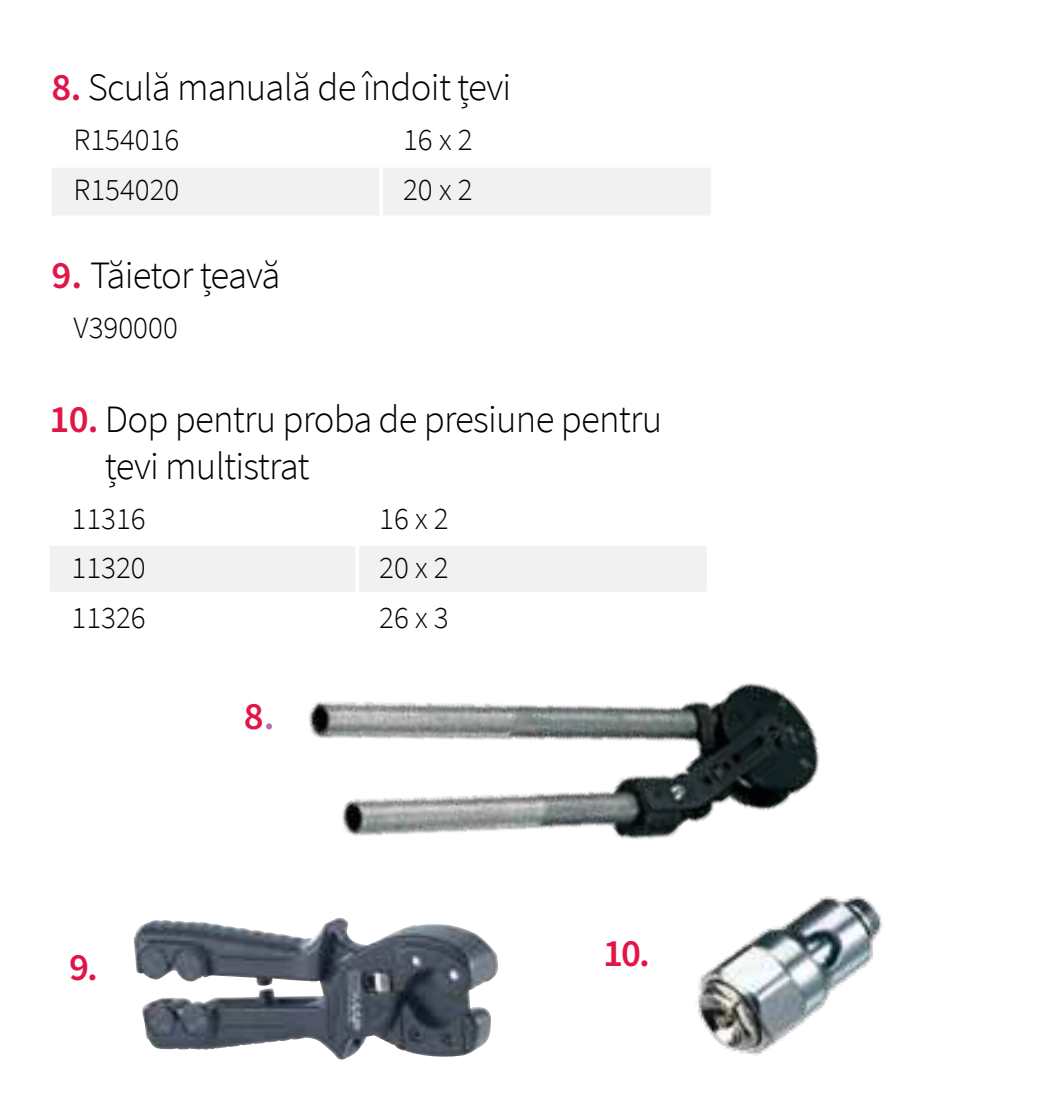
<style>
.page{position:relative;width:1052px;height:1112px;background:#fff}
.page>*{position:absolute;margin:0;border:0;box-sizing:border-box;transform-origin:0 0}
.t1{font:300 38.85px/46.6px "Source Sans Pro";letter-spacing:-.02em;color:#000}
.t2{font:600 38.85px "Source Sans Pro";color:#e11548}
.t3{font:300 31.15px "Source Sans Pro";color:#000}
.s1{font-weight:600;color:#e11548}
.s2{color:#b96fae}
</style>
<div class="page">
<div style="left:50px;top:546px;width:657px;height:45px;background:#f1f1f2"></div>
<hr style="left:355px;top:546px;width:4px;height:45px;background:#fff">
<div style="left:52px;top:168px;width:658px;height:47px;background:#f1f1f2"></div>
<hr style="left:379px;top:168px;width:4px;height:47px;background:#fff">
<img style="left:308px;top:683px;width:512px;height:157px">
<img style="left:133px;top:917px;width:263px;height:143px">
<img style="left:697px;top:896px;width:186px;height:160px">
<p class="t1" style="left:52px;top:64px;width:461px"><span class="s1">8.</span> Sculă manuală de îndoit țevi</p>
<p class="t3" style="left:74px;top:121px;width:107px">R154016</p>
<p class="t3" style="left:403px;top:121px;width:71px">16 x 2</p>
<p class="t3" style="left:74px;top:170px;width:107px">R154020</p>
<p class="t3" style="left:403px;top:170px;width:71px">20 x 2</p>
<p class="t1" style="left:52px;top:252px;width:230px"><span class="s1">9.</span> Tăietor țeavă</p>
<p class="t3" style="left:74px;top:308px;width:106px">V390000</p>
<p class="t1" style="left:105px;top:396px;width:559px;text-indent:-55px"><span class="s1">10.</span> Dop pentru proba de presiune pentru țevi multistrat</p>
<p class="t3" style="left:72px;top:499px;width:76px">11316</p>
<p class="t3" style="left:379px;top:499px;width:71px">16 x 2</p>
<p class="t3" style="left:72px;top:548px;width:76px">11320</p>
<p class="t3" style="left:379px;top:548px;width:71px">20 x 2</p>
<p class="t3" style="left:72px;top:598px;width:76px">11326</p>
<p class="t3" style="left:379px;top:598px;width:71px">26 x 3</p>
<p class="t2" style="left:69px;top:940px;width:30px">9.</p>
<p class="t2" style="left:244px;top:689px;width:32px">8<span class="s2">.</span></p>
<p class="t2" style="left:603px;top:926px;width:48px">10.</p>
</div>
